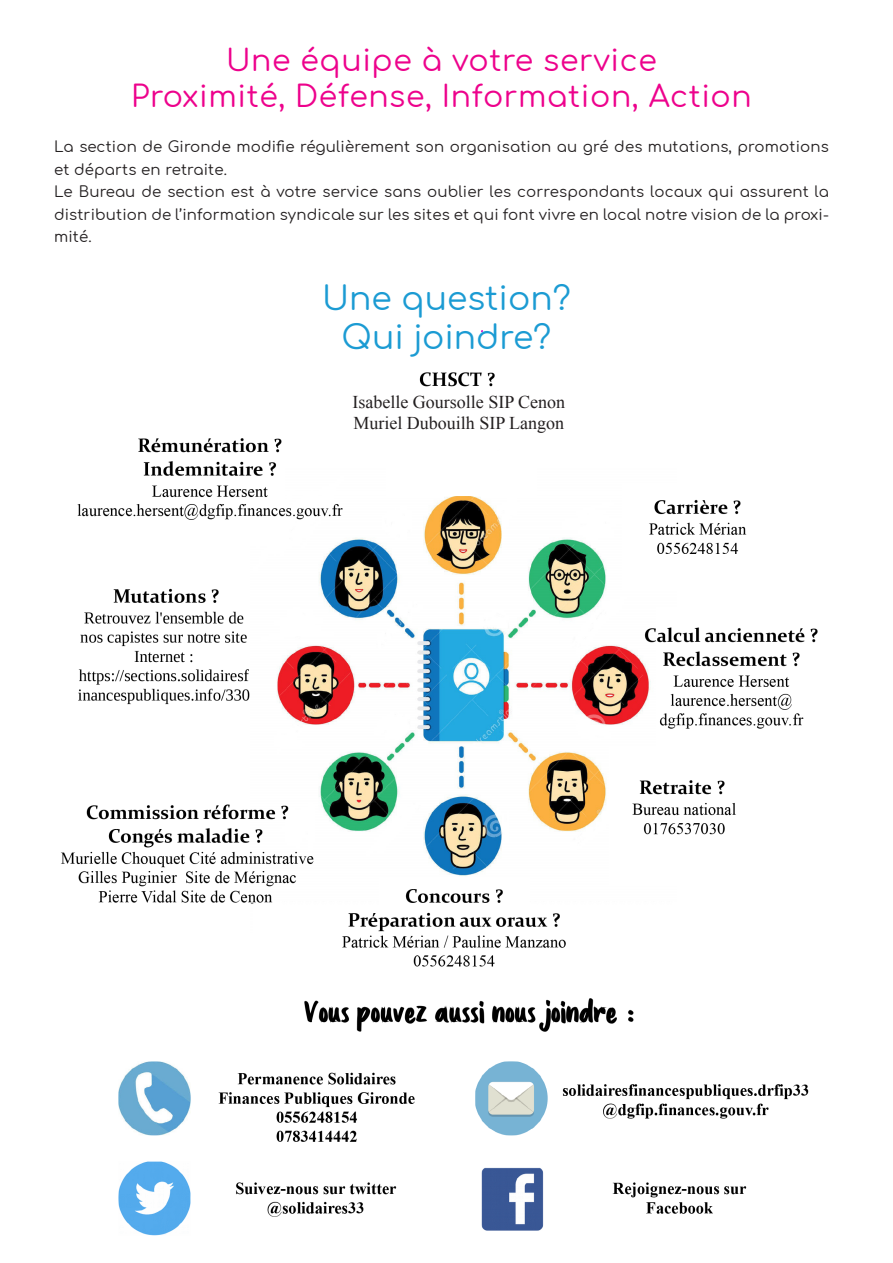
<style>
.page{position:relative;width:893px;height:1263px;background:#fff}
.page>*{position:absolute;margin:0;border:0;box-sizing:border-box;transform-origin:0 0}
.t1{font:33px "Comfortaa";color:#1b9bd3}
.t2{font:30px "Comfortaa";letter-spacing:.02em;color:#ed028c}
.t3{font:18px "Times New Roman";color:#231f20}
.t4{font:15px/22.5px "Comfortaa";letter-spacing:.01em;color:#231f20}
</style>
<div class="page">
<img style="left:61px;top:330px;width:757px;height:906px">
<p class="t2" style="left:226px;top:33px;width:432px">Une équipe à votre service</p>
<p class="t2" style="left:131px;top:69px;width:622px">Proximité, Défense, Information, Action</p>
<p class="t4" style="left:54px;top:133px;width:776px">La section de Gironde modifie régulièrement son organisation au gré des mutations, promotions et départs en retraite.</p>
<p class="t4" style="left:54px;top:178px;width:776px;text-align:justify">Le Bureau de section est à votre service sans oublier les correspondants locaux qui assurent la distribution de l’information syndicale sur les sites et qui font vivre en local notre vision de la proxi&shy;mité.</p>
<p class="t1" style="left:322px;top:268px;width:250px">Une question?</p>
<p class="t1" style="left:342px;top:308px;width:211px">Qui joindre?</p>
<p class="t3" style="left:352px;top:390px;width:214px">Isabelle Goursolle SIP Cenon</p>
<p class="t3" style="left:353px;top:411px;width:212px">Muriel Dubouilh SIP Langon</p>
</div>
